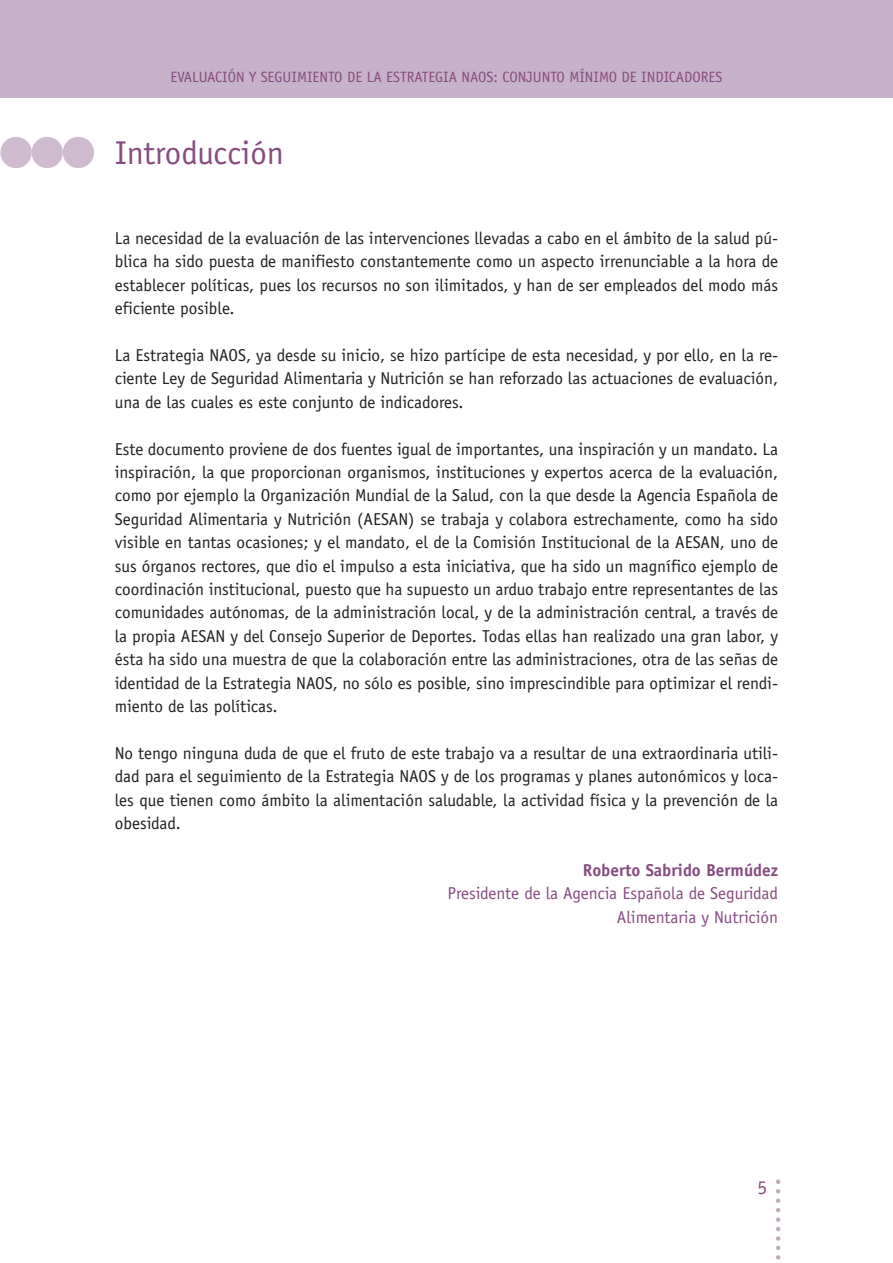
<style>
.page{position:relative;width:893px;height:1263px;background:#fff}
.page>*{position:absolute;margin:0;border:0;box-sizing:border-box;transform-origin:0 0}
.t1{font:33px "Officina Sans";color:#864c81}
.t2{font:19.5px "Officina Sans";color:#864c81}
.t3{font:17.25px/23.4px "Officina Sans";color:#231f20;text-align:justify}
.t4{font:17.25px/23.4px "Officina Sans";color:#864c81;text-align:right}
.t5{font:700 17.25px "Officina Sans";color:#864c81}
.t6{font:15px "Officina Sans";color:#864c81}
</style>
<div class="page">
<div style="left:0;top:0;width:893px;height:98px;background:#c8b1ca"></div>
<svg style="left:776px;top:1179px;width:4px;height:81px"></svg>
<div style="left:32px;top:137px;width:31px;height:31px;background:#cfbad0;border-radius:50%"></div>
<div style="left:63px;top:137px;width:31px;height:31px;background:#cfbad0;border-radius:50%"></div>
<div style="left:0;top:137px;width:32px;height:31px;background:#cfbad0;border-radius:50%"></div>
<p class="t6" style="left:170px;top:71px;width:554px">EVALUACIÓN Y SEGUIMIENTO DE LA ESTRATEGIA NAOS: CONJUNTO MÍNIMO DE INDICADORES</p>
<h1 class="t1" style="left:115px;top:141px;width:171px">Introducción</h1>
<p class="t3" style="left:115px;top:228px;width:665px">La necesidad de la evaluación de las intervenciones llevadas a cabo en el ámbito de la salud pú&shy;blica ha sido puesta de manifiesto constantemente como un aspecto irrenunciable a la hora de establecer políticas, pues los recursos no son ilimitados, y han de ser empleados del modo más eficiente posible.</p>
<p class="t3" style="left:115px;top:345px;width:665px">La Estrategia NAOS, ya desde su inicio, se hizo partícipe de esta necesidad, y por ello, en la re&shy;ciente Ley de Seguridad Alimentaria y Nutrición se han reforzado las actuaciones de evaluación, una de las cuales es este conjunto de indicadores.</p>
<p class="t3" style="left:115px;top:438px;width:665px">Este documento proviene de dos fuentes igual de importantes, una inspiración y un mandato. La inspiración, la que proporcionan organismos, instituciones y expertos acerca de la evaluación, como por ejemplo la Organización Mundial de la Salud, con la que desde la Agencia Española de Seguridad Alimentaria y Nutrición (AESAN) se trabaja y colabora estrechamente, como ha sido visible en tantas ocasiones; y el mandato, el de la Comisión Institucional de la AESAN, uno de sus órganos rectores, que dio el impulso a esta iniciativa, que ha sido un magnífico ejemplo de coordinación institucional, puesto que ha supuesto un arduo trabajo entre representantes de las comunidades autónomas, de la administración local, y de la administración central, a través de la propia AESAN y del Consejo Superior de Deportes. Todas ellas han realizado una gran labor, y ésta ha sido una muestra de que la colaboración entre las administraciones, otra de las señas de identidad de la Estrategia NAOS, no sólo es posible, sino imprescindible para optimizar el rendi&shy;miento de las políticas.</p>
<p class="t3" style="left:115px;top:743px;width:665px">No tengo ninguna duda de que el fruto de este trabajo va a resultar de una extraordinaria utili&shy;dad para el seguimiento de la Estrategia NAOS y de los programas y planes autonómicos y loca&shy;les que tienen como ámbito la alimentación saludable, la actividad física y la prevención de la obesidad.</p>
<p class="t5" style="left:583px;top:863px;width:197px">Roberto Sabrido Bermúdez</p>
<p class="t4" style="left:447px;top:883px;width:332px">Presidente de la Agencia Española de Seguridad<br>Alimentaria y Nutrición</p>
<p class="t2" style="left:757px;top:1180px;width:11px">5</p>
</div>
